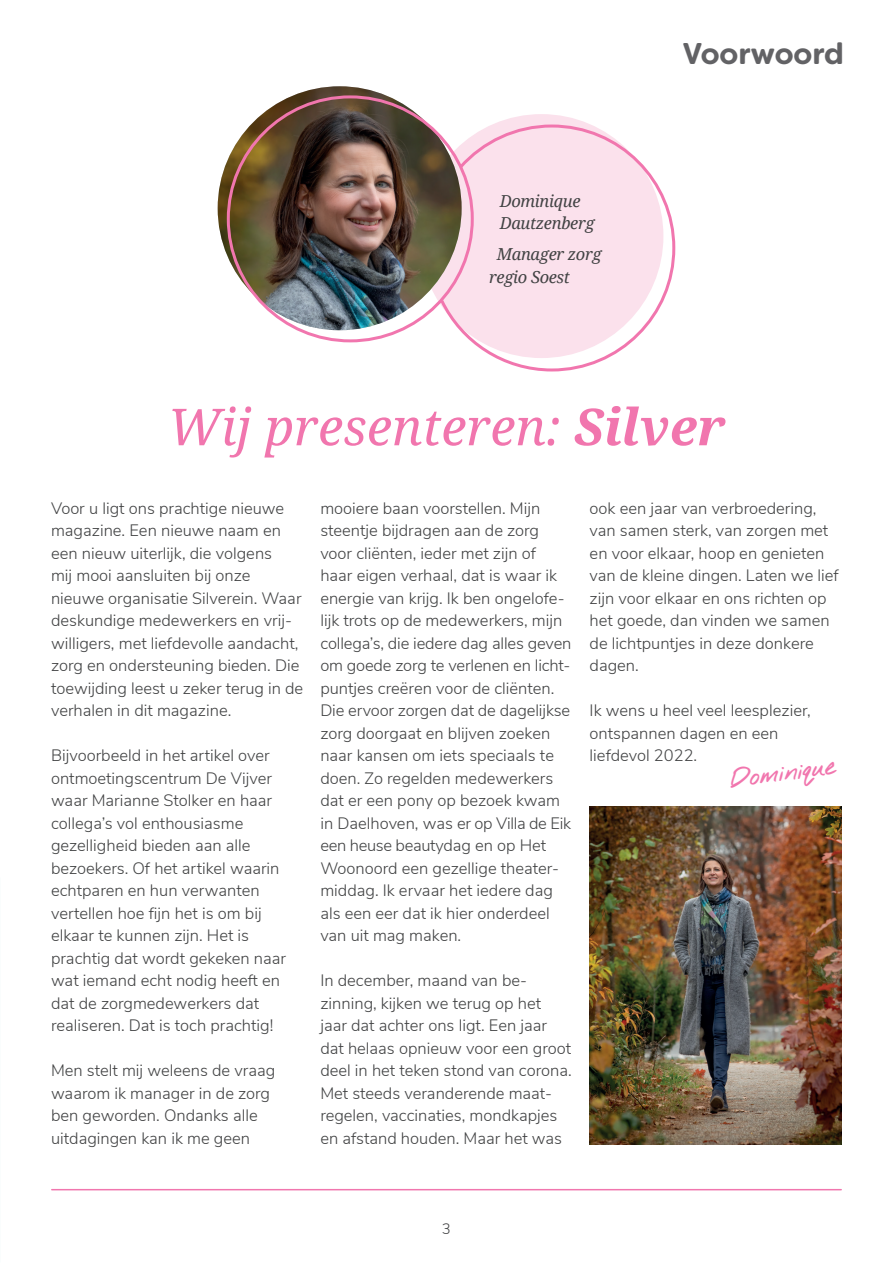
<style>
.page{position:relative;width:893px;height:1263px;background:#fff}
.page>*{position:absolute;margin:0;border:0;box-sizing:border-box;transform-origin:0 0}
.NOTO_-_Titeltekst{font:italic 51px "Noto Serif";color:#f176ae}
.FILSON_-_Titeltekst{font:700 30px "Filson Soft";color:#626265}
.AFZ_geschreven_font{font:700 21px "Nothing You Could Do";color:#f176ae}
.Platte_tekst{font:300 16.5px/22.5px "Nunito Sans";color:#414243}
.Onder-__bijschrift{font:italic 16.5px/22.5px "Noto Serif";letter-spacing:-.02em;color:#414243}
.t1{font:300 15px "Nunito Sans";color:#414243}
.s1{font-weight:700}
</style>
<div class="page">
<hr style="left:52px;top:1189px;width:789px;height:1px;background:#f176ae">
<img style="left:218px;top:86px;width:244px;height:244px;border-radius:122px">
<svg style="left:438px;top:123px;width:238px;height:249px"></svg>
<img style="left:590px;top:806px;width:252px;height:338px">
<p class="Onder-__bijschrift" style="left:500px;top:189px;width:96px">Dominique<br>Dautzenberg</p>
<p class="Onder-__bijschrift" style="left:489px;top:243px;width:114px;text-indent:8px">Manager zorg regio Soest</p>
<p class="FILSON_-_Titeltekst" style="left:683px;top:34px;width:163px">Voorwoord</p>
<p class="NOTO_-_Titeltekst" style="left:168px;top:392px;width:559px">Wij presenteren: <span class="s1">Silver</span></p>
<p class="Platte_tekst" style="left:51px;top:496px;width:254px">Voor u ligt ons prachtige nieuwe magazine. Een nieuwe naam en een nieuw uiterlijk, die volgens<br>mij mooi aansluiten bij onze nieuwe organisatie Silverein. Waar deskundige medewerkers en vrij&shy;willigers, met liefdevolle aandacht, zorg en ondersteuning bieden. Die toewijding leest u zeker terug in de verhalen in dit magazine.</p>
<p class="Platte_tekst" style="left:51px;top:743px;width:237px">Bijvoorbeeld in het artikel over ontmoetingscentrum De Vijver waar Marianne Stolker en haar collega’s vol enthousiasme gezelligheid bieden aan alle bezoekers. Of het artikel waarin echtparen en hun verwanten vertellen hoe fijn het is om bij elkaar te kunnen zijn. Het is prachtig dat wordt gekeken naar wat iemand echt nodig heeft en dat de zorgmedewerkers dat realiseren. Dat is toch prachtig!</p>
<p class="Platte_tekst" style="left:51px;top:1058px;width:226px">Men stelt mij weleens de vraag waarom ik manager in de zorg ben geworden. Ondanks alle uitdagingen kan ik me geen</p>
<p class="Platte_tekst" style="left:320px;top:496px;width:253px">mooiere baan voorstellen. Mijn steentje bijdragen aan de zorg voor cliënten, ieder met zijn of haar eigen verhaal, dat is waar ik energie van krijg. Ik ben ongelofe&shy;lijk trots op de medewerkers, mijn collega’s, die iedere dag alles geven om goede zorg te verlenen en licht-- puntjes creëren voor de cliënten.<br>Die ervoor zorgen dat de dagelijkse zorg doorgaat en blijven zoeken naar kansen om iets speciaals te doen. Zo regelden medewerkers dat er een pony op bezoek kwam in Daelhoven, was er op Villa de Eik een heuse beautydag en op Het<br>Woonoord een gezellige theater&shy;middag. Ik ervaar het iedere dag als een eer dat ik hier onderdeel van uit mag maken.</p>
<p class="Platte_tekst" style="left:320px;top:968px;width:253px">In december, maand van be&shy;zinning, kijken we terug op het jaar dat achter ons ligt. Een jaar dat helaas opnieuw voor een groot deel in het teken stond van corona.<br>Met steeds veranderende maat&shy;regelen, vaccinaties, mondkapjes en afstand houden. Maar het was</p>
<p class="Platte_tekst" style="left:590px;top:496px;width:251px">ook een jaar van verbroedering, van samen sterk, van zorgen met en voor elkaar, hoop en genieten van de kleine dingen. Laten we lief zijn voor elkaar en ons richten op het goede, dan vinden we samen de lichtpuntjes in deze donkere dagen.</p>
<p class="Platte_tekst" style="left:590px;top:698px;width:223px">Ik wens u heel veel leesplezier, ontspannen dagen en een liefdevol 2022.</p>
<p class="AFZ_geschreven_font" style="left:727px;top:762px;width:109px;rotate:-8deg">Dominique</p>
<p class="t1" style="left:442px;top:1217px;width:10px">3</p>
</div>
